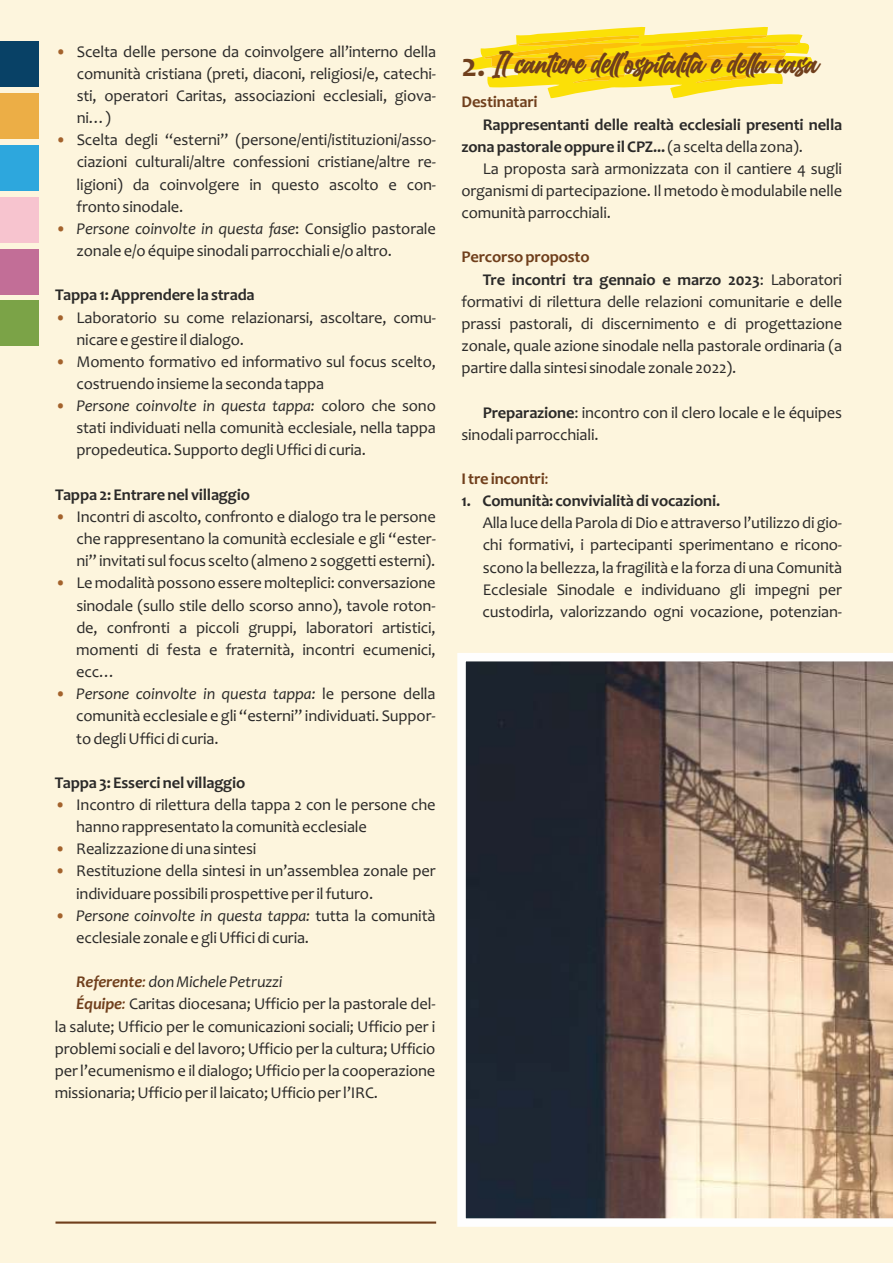
<style>
.page{position:relative;width:893px;height:1263px;background:#fdf5dd}
.page>*{position:absolute;margin:0;border:0;box-sizing:border-box;transform-origin:0 0}
.t1{font:33px "Billion Dreams";letter-spacing:-.02em;color:#703f1c}
.t2{font:16.5px/22.2px "Candara";letter-spacing:-.01em;color:#2b2a29}
.t3{font:700 16.5px/22.2px "Candara";letter-spacing:-.01em;color:#2b2a29}
.t4{font:700 16.5px "Candara";letter-spacing:-.01em;color:#703f1c}
.t5{font:italic 16.5px "Candara";letter-spacing:-.01em;color:#2b2a29}
.s1{color:#a3622c}
.s2{font-style:italic}
.s3{font-weight:700;color:#703f1c}
.s4{color:#703f1c}
.s5{font-weight:700;font-style:italic;color:#703f1c}
.s6{font-style:italic;color:#703f1c}
.s7{font-family:"Candara";font-weight:700}
.s8{font-weight:400}
.s9{font-weight:700}
</style>
<div class="page">
<div style="left:0;top:41px;width:38px;height:45px;background:#084166"></div>
<div style="left:0;top:145px;width:38px;height:46px;background:#2da7dd"></div>
<div style="left:0;top:249px;width:38px;height:45px;background:#c26e97"></div>
<div style="left:0;top:93px;width:38px;height:45px;background:#ecae46"></div>
<div style="left:0;top:197px;width:38px;height:45px;background:#f7c4cf"></div>
<div style="left:0;top:301px;width:38px;height:45px;background:#7ba347"></div>
<svg style="left:457px;top:653px;width:436px;height:574px;background:#82756d"></svg>
<svg style="left:471px;top:26px;width:342px;height:72px"></svg>
<hr style="left:55px;top:1221px;width:381px;height:2px;background:#703f1c">
<p class="t2" style="left:77px;top:42px;width:361px;text-align:justify;text-indent:-21px"><span class="s1">•</span> Scelta delle persone da coinvolgere all’interno della comunità cristiana (preti, diaconi, religiosi/e, catechi&shy;sti, operatori Caritas, associazioni ecclesiali, giova&shy;ni…)</p>
<p class="t2" style="left:77px;top:130px;width:361px;text-align:justify;text-indent:-21px"><span class="s1">•</span> Scelta degli “esterni” (persone/enti/istituzioni/asso&shy;ciazioni culturali/altre confessioni cristiane/altre re&shy;ligioni) da coinvolgere in questo ascolto e con&shy;fronto sinodale.</p>
<p class="t2" style="left:77px;top:219px;width:361px;text-indent:-21px"><span class="s1">•</span> <span class="s2">Persone coinvolte in questa fase</span>: Consiglio pastorale zonale e/o équipe sinodali parrocchiali e/o altro.</p>
<p class="t3" style="left:55px;top:286px;width:201px">Tappa 1: Apprendere la strada</p>
<p class="t2" style="left:77px;top:308px;width:361px;text-indent:-21px"><span class="s1">•</span> Laboratorio su come relazionarsi, ascoltare, comu&shy;nicare e gestire il dialogo.</p>
<p class="t2" style="left:77px;top:352px;width:361px;text-indent:-21px"><span class="s1">•</span> Momento formativo ed informativo sul focus scelto, costruendo insieme la seconda tappa</p>
<p class="t2" style="left:76px;top:396px;width:361px;text-align:justify;text-indent:-21px"><span class="s1">•</span> <span class="s2">Persone coinvolte in questa tappa:</span> coloro che sono stati individuati nella comunità ecclesiale, nella tappa propedeutica. Supporto degli Uffici di curia.</p>
<p class="t3" style="left:55px;top:485px;width:196px">Tappa 2: Entrare nel villaggio</p>
<p class="t2" style="left:76px;top:507px;width:361px;text-align:justify;text-indent:-21px"><span class="s1">•</span> Incontri di ascolto, confronto e dialogo tra le persone che rappresentano la comunità ecclesiale e gli “ester&shy;ni” invitati sul focus scelto (almeno 2 soggetti esterni).</p>
<p class="t2" style="left:76px;top:574px;width:361px;text-align:justify;text-indent:-21px"><span class="s1">•</span> Le modalità possono essere molteplici: conversazione sinodale (sullo stile dello scorso anno), tavole roton&shy;de, confronti a piccoli gruppi, laboratori artistici, momenti di festa e fraternità, incontri ecumenici, ecc…</p>
<p class="t2" style="left:76px;top:684px;width:361px;text-align:justify;text-indent:-21px"><span class="s1">•</span> <span class="s2">Persone coinvolte in questa tappa:</span> le persone della comunità ecclesiale e gli “esterni” individuati. Suppor&shy;to degli Uffici di curia.</p>
<p class="t3" style="left:55px;top:773px;width:192px">Tappa 3: Esserci nel villaggio</p>
<p class="t2" style="left:76px;top:795px;width:361px;text-indent:-21px"><span class="s1">•</span> Incontro di rilettura della tappa 2 con le persone che hanno rappresentato la comunità ecclesiale</p>
<p class="t2" style="left:55px;top:839px;width:203px"><span class="s1">•</span> Realizzazione di una sintesi</p>
<p class="t2" style="left:76px;top:862px;width:361px;text-indent:-21px"><span class="s1">•</span> Restituzione della sintesi in un’assemblea zonale per individuare possibili prospettive per il futuro.</p>
<p class="t2" style="left:76px;top:906px;width:361px;text-indent:-21px"><span class="s1">•</span> <span class="s2">Persone coinvolte in questa tappa:</span> tutta la comunità ecclesiale zonale e gli Uffici di curia.</p>
<p class="t5" style="left:76px;top:975px;width:208px"><span class="s3">Referente</span><span class="s4">:</span> don Michele Petruzzi</p>
<p class="t2" style="left:76px;top:994px;width:361px"><span class="s5">Équipe</span><span class="s6">:</span> Caritas diocesana; Ufficio per la pastorale del-</p>
<p class="t2" style="left:55px;top:1017px;width:382px">la salute; Ufficio per le comunicazioni sociali; Ufficio per i</p>
<p class="t2" style="left:55px;top:1039px;width:382px">problemi sociali e del lavoro; Ufficio per la cultura; Ufficio</p>
<p class="t2" style="left:55px;top:1061px;width:382px">per l’ecumenismo e il dialogo; Ufficio per la cooperazione</p>
<p class="t2" style="left:55px;top:1083px;width:325px">missionaria; Ufficio per il laicato; Ufficio per l’IRC.</p>
<h1 class="t1" style="left:462px;top:51px;width:359px"><span class="s7">2.</span> Il cantiere del ’ospitalità e dela casa</h1>
<p class="t4" style="left:462px;top:95px;width:78px">Destinatari</p>
<p class="t3" style="left:462px;top:115px;width:382px;text-indent:21px">Rappresentanti delle realtà ecclesiali presenti nella zona pastorale oppure il CPZ...<span class="s8">(a scelta della zona).</span></p>
<p class="t2" style="left:461px;top:159px;width:382px;text-align:justify;text-indent:21px">La proposta saràarmonizzata con il cantiere 4 sugli organismi di partecipazione. Il metodo èmodulabile nelle comunitàparrocchiali.</p>
<p class="t4" style="left:461px;top:250px;width:130px">Percorso proposto</p>
<p class="t3" style="left:483px;top:270px;width:361px">Tre incontri tra gennaio e marzo 2023<span class="s8">: Laboratori</span></p>
<p class="t2" style="left:461px;top:292px;width:382px">formativi di rilettura delle relazioni comunitarie e delle</p>
<p class="t2" style="left:461px;top:314px;width:382px">prassi pastorali, di discernimento e di progettazione</p>
<p class="t2" style="left:461px;top:336px;width:382px">zonale, quale azione sinodale nella pastorale ordinaria (a</p>
<p class="t2" style="left:461px;top:358px;width:276px">partire dalla sintesi sinodale zonale 2022).</p>
<p class="t2" style="left:461px;top:403px;width:382px;text-indent:21px"><span class="s9">Preparazione</span>: incontro con il clero locale e le eq́ uipes sinodali parrocchiali.</p>
<p class="t4" style="left:461px;top:472px;width:89px">I tre incontri<span class="s8">:</span></p>
<p class="t3" style="left:461px;top:491px;width:260px">1. Comunita:̀convivialitàdi vocazioni.</p>
<p class="t2" style="left:483px;top:513px;width:367px">Alla luce della Parola di Dio e attraverso l’utilizzo di gio&shy;chi formativi, i partecipanti sperimentano e ricono&shy;scono la bellezza, la fragilitàe la forza di una Comunità Ecclesiale Sinodale e individuano gli impegni per custodirla, valorizzando ogni vocazione, potenzian-</p>
</div>
